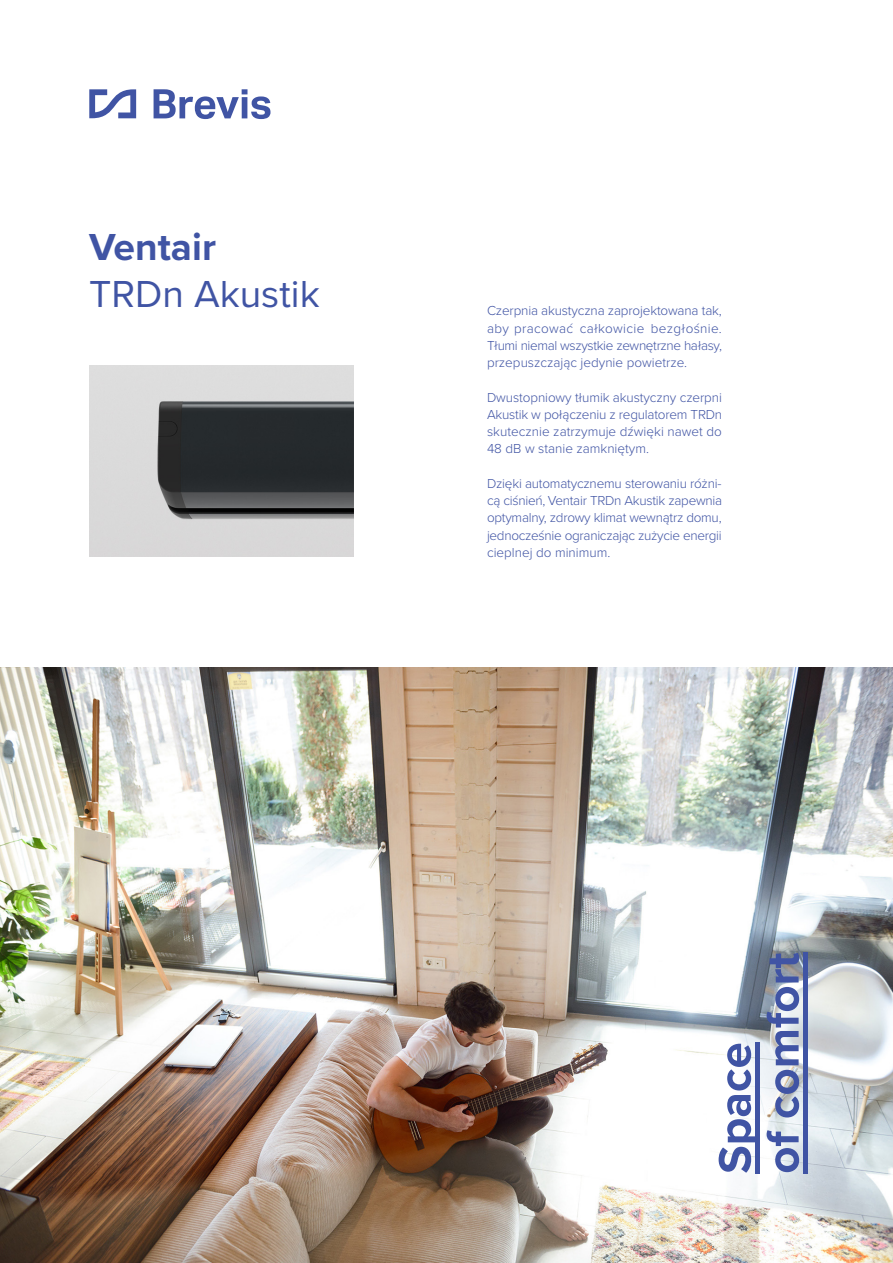
<style>
.page{position:relative;width:893px;height:1263px;background:#fff}
.page>*{position:absolute;margin:0;border:0;box-sizing:border-box;transform-origin:0 0}
.t1{font:39px "Proxima Nova";color:#4054a4}
.t2{font:700 39px "Proxima Nova";color:#4054a4}
.t3{font:300 13.5px/17.2px "Proxima Nova";color:#4054a4;text-align:justify}
</style>
<div class="page">
<img style="left:0;top:668px;width:893px;height:595px">
<svg style="left:89px;top:89px;width:47px;height:29px"></svg>
<svg style="left:154px;top:89px;width:116px;height:30px"></svg>
<svg style="left:719px;top:1044px;width:36px;height:129px"></svg>
<hr style="left:755px;top:1042px;width:4px;height:132px;background:#4054a4">
<svg style="left:767px;top:1130px;width:32px;height:42px"></svg>
<svg style="left:767px;top:953px;width:32px;height:164px;background:#939ec0"></svg>
<hr style="left:803px;top:952px;width:4px;height:222px;background:#4054a4">
<img style="left:89px;top:366px;width:264px;height:191px">
<h1 class="t2" style="left:89px;top:218px;width:128px">Ventair</h1>
<h1 class="t1" style="left:89px;top:265px;width:232px">TRDn Akustik</h1>
<p class="t3" style="left:487px;top:302px;width:236px">Czerpnia akustyczna zaprojektowana tak, aby pracować całkowicie bezgłośnie.<br>Tłumi niemal wszystkie zewnętrzne hałasy, przepuszczając jedynie powietrze.</p>
<p class="t3" style="left:487px;top:388px;width:237px">Dwustopniowy tłumik akustyczny czerpni Akustik w połączeniu z regulatorem TRDn skutecznie zatrzymuje dźwięki nawet do 48 dB w stanie zamkniętym.</p>
<p class="t3" style="left:487px;top:474px;width:237px">Dzięki automatycznemu sterowaniu różni&shy;cą ciśnień, Ventair TRDn Akustik zapewnia optymalny, zdrowy klimat wewnątrz domu, jednocześnie ograniczając zużycie energii cieplnej do minimum.</p>
</div>
